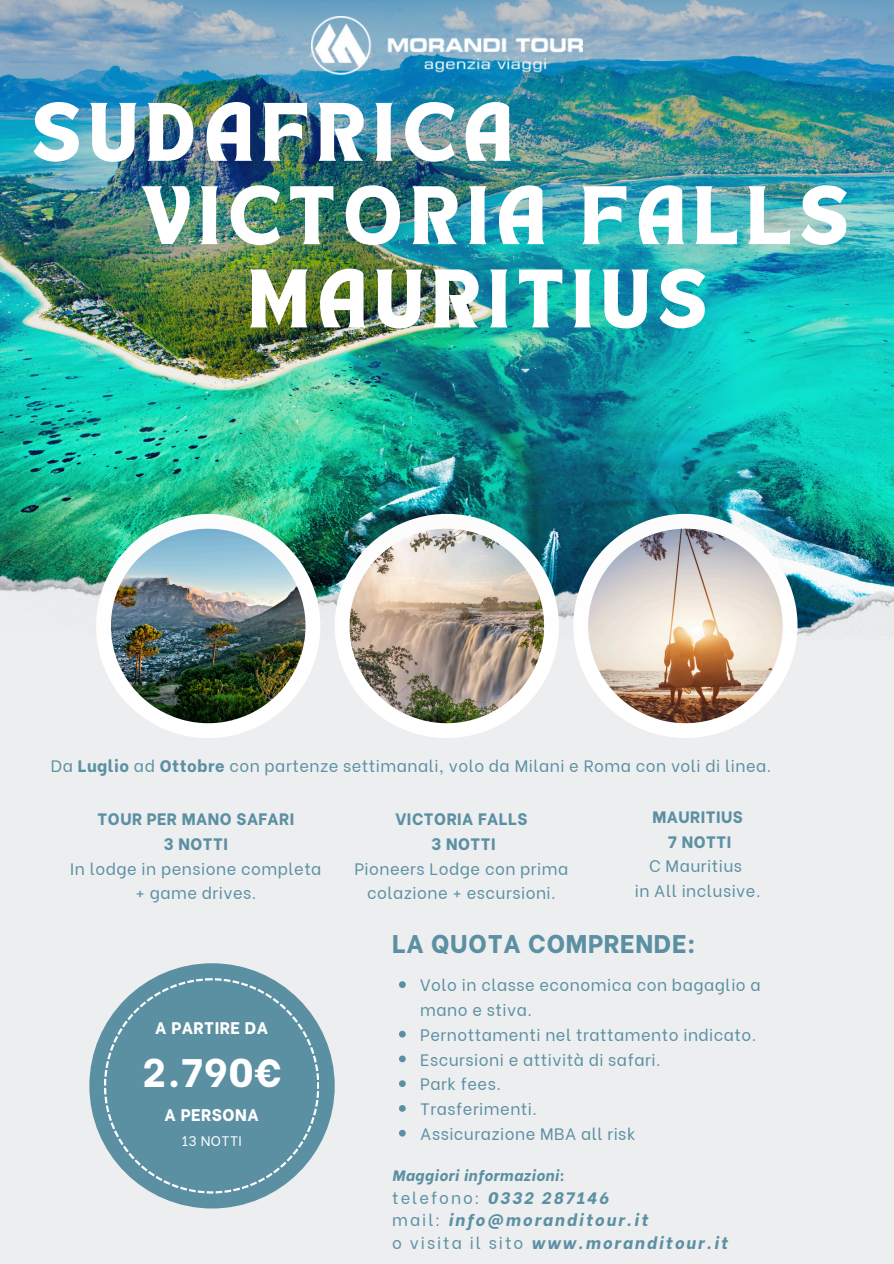
<style>
.page{position:relative;width:894px;height:1264px;background:#fff}
.page>*{position:absolute;margin:0;border:0;box-sizing:border-box;transform-origin:0 0}
.t1{font:60px "TANHEADLINE";letter-spacing:.15em;color:#fff}
.t2{font:800 39.6px "Be Vietnam";color:#fff}
.t3{font:800 25.5px "Be Vietnam";letter-spacing:.03em;color:#5b90a3}
.t4{font:800 16.8px "Be Vietnam";letter-spacing:.03em;color:#fff}
.t5{font:16.5px/24.8px "Be Vietnam";letter-spacing:.03em;color:#5b90a3;text-align:center}
.t6{font:italic 800 16.5px/22.5px "Be Vietnam";letter-spacing:.12em;color:#5b90a3}
.t7{font:italic 800 15px "Be Vietnam";letter-spacing:.03em;color:#5b90a3}
.t8{font:13.8px "Be Vietnam";letter-spacing:.03em;color:#fff}
.s1{font-weight:800}
.s2{font-weight:400;font-style:normal}
</style>
<div class="page">
<div style="left:0;top:0;width:893px;height:1263px;background:#edeeef"></div>
<div style="left:89px;top:963px;width:245px;height:245px;background:#5b90a3;border-radius:50%"></div>
<svg style="left:104px;top:978px;width:215px;height:215px"></svg>
<svg style="left:97px;top:642px;width:222px;height:96px"></svg>
<img style="left:111px;top:642px;width:194px;height:81px">
<svg style="left:336px;top:642px;width:222px;height:96px"></svg>
<img style="left:349px;top:642px;width:195px;height:81px">
<svg style="left:575px;top:642px;width:221px;height:96px"></svg>
<img style="left:588px;top:642px;width:194px;height:81px">
<img style="left:0;top:0;width:893px;height:642px">
<img style="left:311px;top:16px;width:271px;height:59px">
<svg style="left:399px;top:981px;width:6px;height:7px"></svg>
<svg style="left:399px;top:1030px;width:6px;height:7px"></svg>
<svg style="left:399px;top:1055px;width:6px;height:7px"></svg>
<svg style="left:399px;top:1080px;width:6px;height:7px"></svg>
<svg style="left:399px;top:1105px;width:6px;height:6px"></svg>
<svg style="left:399px;top:1129px;width:6px;height:7px"></svg>
<p class="t1" style="left:33px;top:99px;width:480px">SUDAFRICA</p>
<p class="t1" style="left:141px;top:182px;width:708px">VICTORIA FALLS</p>
<p class="t1" style="left:249px;top:265px;width:459px">MAURITIUS</p>
<h5 class="t5" style="left:51px;top:751px;width:721px">Da <span class="s1">Luglio</span> ad <span class="s1">Ottobre</span> con partenze settimanali, volo da Milani e Roma con voli di linea.</h5>
<h5 class="t5" style="left:70px;top:805px;width:253px"><span class="s1">TOUR PER MANO SAFARI<br>3 NOTTI<br></span>In lodge in pensione completa + game drives.</h5>
<h5 class="t5" style="left:354px;top:805px;width:215px"><span class="s1">VICTORIA FALLS<br>3 NOTTI<br></span>Pioneers Lodge con prima colazione + escursioni.</h5>
<h5 class="t5" style="left:634px;top:802px;width:127px"><span class="s1">MAURITIUS<br>7 NOTTI<br></span>C Mauritius<br>in All inclusive.</h5>
<p class="t4" style="left:155px;top:1013px;width:114px">A PARTIRE DA</p>
<h4 class="t2" style="left:142px;top:1040px;width:141px">2.790€</h4>
<h4 class="t4" style="left:165px;top:1101px;width:95px">A PERSONA</h4>
<h2 class="t8" style="left:181px;top:1129px;width:62px">13 NOTTI</h2>
<p class="t3" style="left:392px;top:922px;width:305px">LA QUOTA COMPRENDE:</p>
<h6 class="t5" style="left:420px;top:971px;width:342px;text-align:left">Volo in classe economica con bagaglio a mano e stiva.</h6>
<p class="t5" style="left:420px;top:1020px;width:337px">Pernottamenti nel trattamento indicato.</p>
<p class="t5" style="left:420px;top:1045px;width:242px">Escursioni e attività di safari.</p>
<p class="t5" style="left:420px;top:1070px;width:82px">Park fees.</p>
<p class="t5" style="left:420px;top:1095px;width:118px">Trasferimenti.</p>
<p class="t5" style="left:420px;top:1119px;width:217px">Assicurazione MBA all risk</p>
<p class="t7" style="left:392px;top:1162px;width:174px">Maggiori informazioni:</p>
<h5 class="t6" style="left:392px;top:1184px;width:337px"><span class="s2">telefono:</span> 0332 287146<br><span class="s2">mail:</span> info@moranditour.it<br><span class="s2">o visita il sito</span> www.moranditour.it</h5>
</div>
